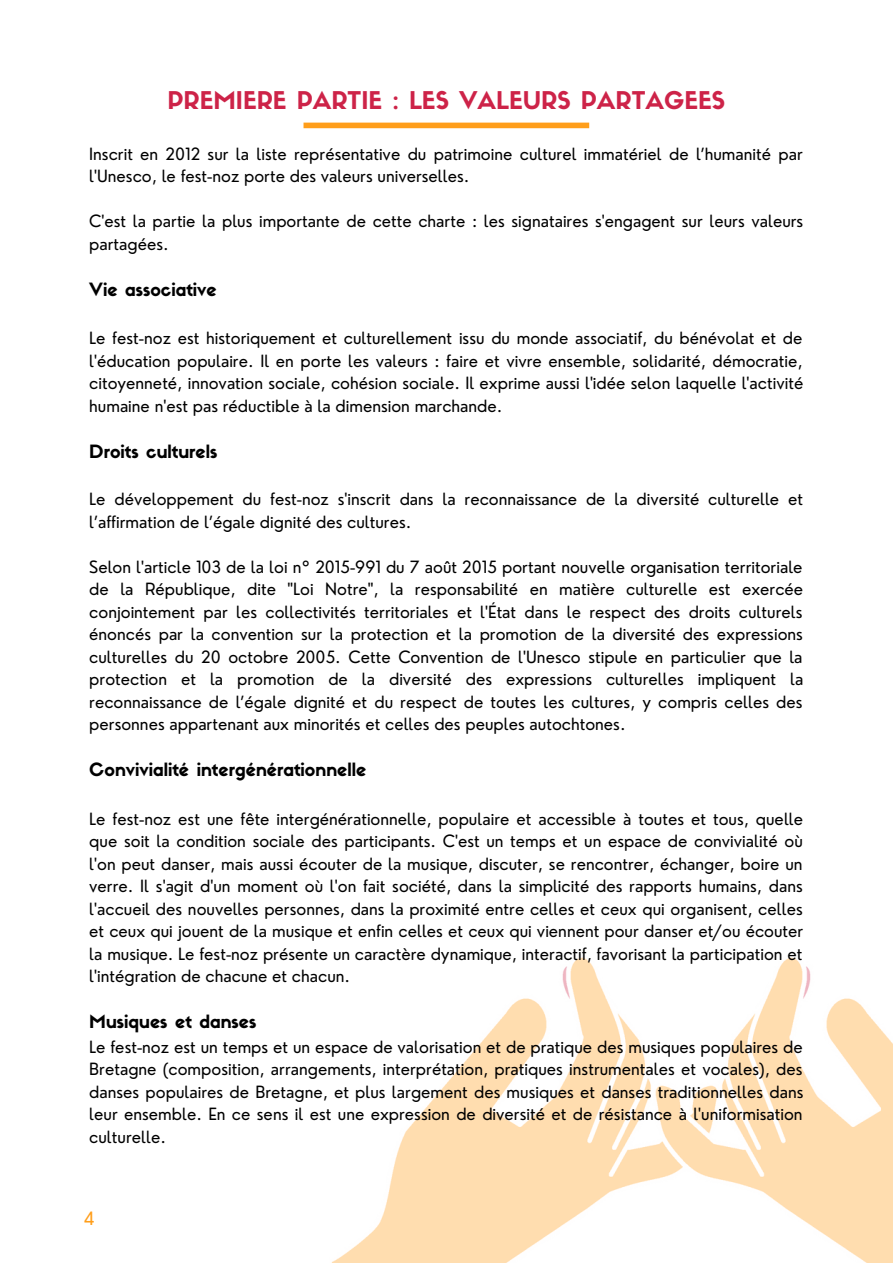
<style>
.page{position:relative;width:893px;height:1264px;background:#fff}
.page>*{position:absolute;margin:0;border:0;box-sizing:border-box;transform-origin:0 0}
.t1{font:24px "Sifonn Basic";color:#cd2348}
.t2{font:18px "Sifonn Basic";color:#000}
.t3{font:18px "Nourd";color:#ff9e1a}
.t4{font:16.5px/22.5px "Nourd";color:#000;text-align:justify}
</style>
<div class="page">
<img style="left:332px;top:957px;width:560px;height:305px">
<div style="left:303px;top:123px;width:286px;height:5px;background:#ff9e1a"></div>
<h1 class="t1" style="left:167px;top:91px;width:559px">PREMIERE PARTIE : LES VALEURS PARTAGEES</h1>
<p class="t4" style="left:89px;top:142px;width:715px">Inscrit en 2012 sur la liste représentative du patrimoine culturel immatériel de l’humanité par l'Unesco, le fest-noz porte des valeurs universelles.</p>
<p class="t4" style="left:89px;top:210px;width:715px">C'est la partie la plus importante de cette charte : les signataires s'engagent sur leurs valeurs partagées.</p>
<p class="t2" style="left:89px;top:282px;width:129px">Vie associative</p>
<p class="t4" style="left:89px;top:327px;width:715px">Le fest-noz est historiquement et culturellement issu du monde associatif, du bénévolat et de l'éducation populaire. Il en porte les valeurs : faire et vivre ensemble, solidarité, démocratie, citoyenneté, innovation sociale, cohésion sociale. Il exprime aussi l'idée selon laquelle l'activité humaine n'est pas réductible à la dimension marchande.</p>
<p class="t2" style="left:89px;top:444px;width:130px">Droits culturels</p>
<p class="t4" style="left:89px;top:488px;width:715px">Le développement du fest-noz s'inscrit dans la reconnaissance de la diversité culturelle et l’affirmation de l’égale dignité des cultures.</p>
<p class="t4" style="left:89px;top:555px;width:715px">Selon l'article 103 de la loi n° 2015-991 du 7 août 2015 portant nouvelle organisation territoriale de la République, dite "Loi Notre", la responsabilité en matière culturelle est exercée conjointement par les collectivités territoriales et l'État dans le respect des droits culturels énoncés par la convention sur la protection et la promotion de la diversité des expressions culturelles du 20 octobre 2005. Cette Convention de l'Unesco stipule en particulier que la protection et la promotion de la diversité des expressions culturelles impliquent la reconnaissance de l’égale dignité et du respect de toutes les cultures, y compris celles des personnes appartenant aux minorités et celles des peuples autochtones.</p>
<p class="t2" style="left:89px;top:762px;width:279px">Convivialité intergénérationnelle</p>
<p class="t4" style="left:89px;top:807px;width:715px">Le fest-noz est une fête intergénérationnelle, populaire et accessible à toutes et tous, quelle que soit la condition sociale des participants. C'est un temps et un espace de convivialité où l'on peut danser, mais aussi écouter de la musique, discuter, se rencontrer, échanger, boire un verre. Il s'agit d'un moment où l'on fait société, dans la simplicité des rapports humains, dans l'accueil des nouvelles personnes, dans la proximité entre celles et ceux qui organisent, celles et ceux qui jouent de la musique et enfin celles et ceux qui viennent pour danser et/ou écouter la musique. Le fest-noz présente un caractère dynamique, interactif, favorisant la participation et l'intégration de chacune et chacun.</p>
<p class="t2" style="left:89px;top:1014px;width:169px">Musiques et danses</p>
<p class="t4" style="left:89px;top:1035px;width:715px">Le fest-noz est un temps et un espace de valorisation et de pratique des musiques populaires de Bretagne (composition, arrangements, interprétation, pratiques instrumentales et vocales), des danses populaires de Bretagne, et plus largement des musiques et danses traditionnelles dans leur ensemble. En ce sens il est une expression de diversité et de résistance à l'uniformisation culturelle.</p>
<p class="t3" style="left:84px;top:1206px;width:12px">4</p>
</div>
